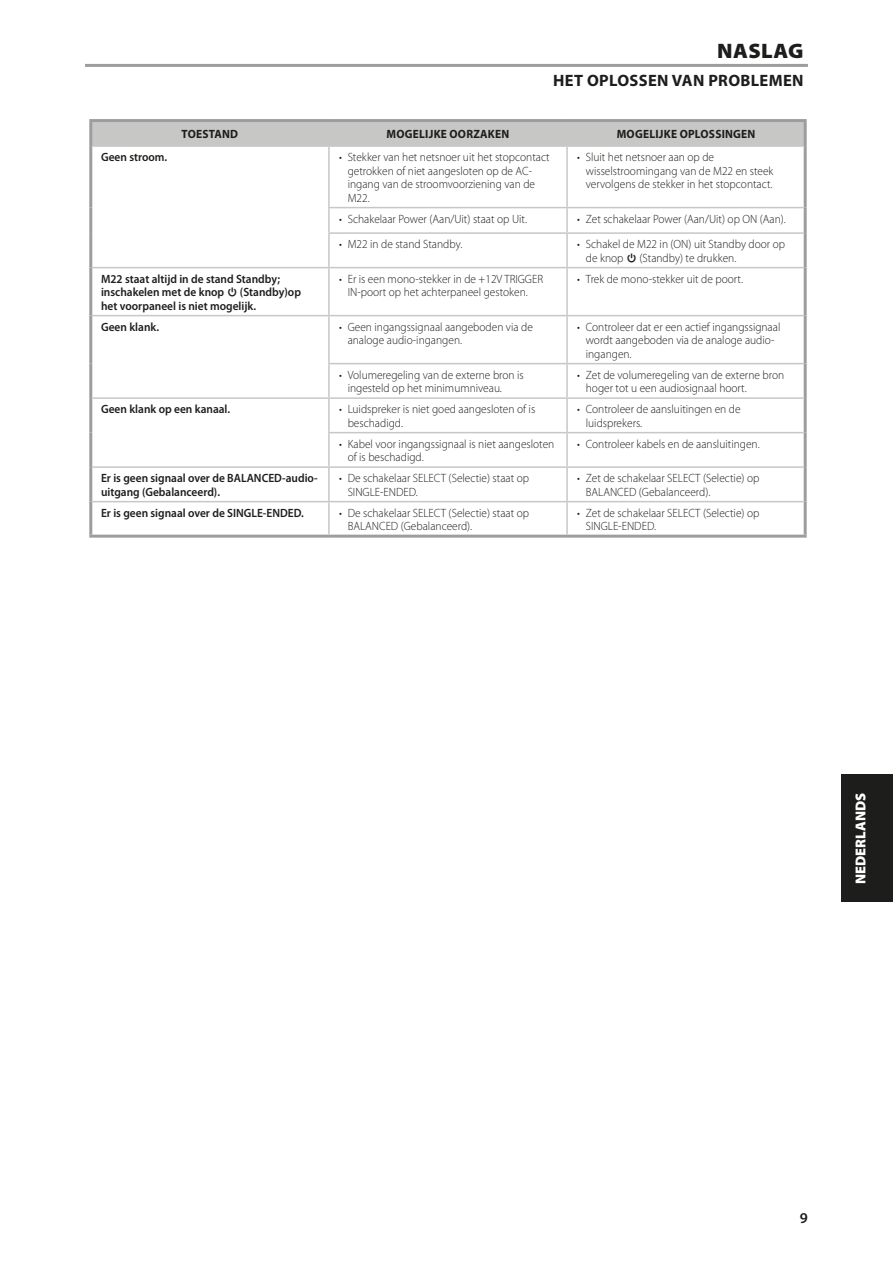
<style>
.page{position:relative;width:893px;height:1263px;background:#fff}
.page>*{position:absolute;margin:0;border:0;box-sizing:border-box;transform-origin:0 0}
.Body_copy_-_header{font:900 21px "Myriad Pro";letter-spacing:.02em;color:#1d1d1b;scale:1.05 1}
.Body_copy_-_header-2{font:700 16.5px "Myriad Pro";letter-spacing:.02em;color:#1d1d1b}
.t1{font:600 15px "Myriad Pro";color:#1d1d1b}
.t2{font:900 14.4px "Myriad Pro";color:#fff}
.t3{font:300 12px/13.5px "Myriad Pro";color:#1d1d1b;scale:.95 1}
.Troubleshooting_-_sy{font:600 12px/13.5px "Myriad Pro";color:#1d1d1b;scale:.95 1}
.Troubleshooting_-_he{font:700 12px "Myriad Pro";letter-spacing:.02em;color:#1d1d1b;scale:.95 1}
</style>
<div class="page">
<div style="left:92px;top:122px;width:712px;height:23px;background:#c7c7c6"></div>
<hr style="left:89px;top:119px;width:240px;height:3px;background:#9d9d9d">
<hr style="left:89px;top:122px;width:3px;height:24px;background:#9d9d9d">
<hr style="left:329px;top:119px;width:238px;height:3px;background:#9d9d9d">
<hr style="left:567px;top:119px;width:240px;height:3px;background:#9d9d9d">
<hr style="left:804px;top:122px;width:3px;height:24px;background:#9d9d9d">
<hr style="left:89px;top:146px;width:3px;height:62px;background:#9d9d9d">
<hr style="left:804px;top:146px;width:3px;height:62px;background:#9d9d9d">
<hr style="left:89px;top:208px;width:3px;height:25px;background:#9d9d9d">
<hr style="left:804px;top:208px;width:3px;height:25px;background:#9d9d9d">
<hr style="left:89px;top:233px;width:3px;height:35px;background:#9d9d9d">
<hr style="left:804px;top:233px;width:3px;height:35px;background:#9d9d9d">
<hr style="left:89px;top:268px;width:3px;height:48px;background:#9d9d9d">
<hr style="left:804px;top:268px;width:3px;height:48px;background:#9d9d9d">
<hr style="left:89px;top:316px;width:3px;height:48px;background:#9d9d9d">
<hr style="left:804px;top:316px;width:3px;height:48px;background:#9d9d9d">
<hr style="left:89px;top:364px;width:3px;height:34px;background:#9d9d9d">
<hr style="left:804px;top:364px;width:3px;height:34px;background:#9d9d9d">
<hr style="left:89px;top:398px;width:3px;height:35px;background:#9d9d9d">
<hr style="left:804px;top:398px;width:3px;height:35px;background:#9d9d9d">
<hr style="left:89px;top:433px;width:3px;height:34px;background:#9d9d9d">
<hr style="left:804px;top:433px;width:3px;height:34px;background:#9d9d9d">
<hr style="left:89px;top:467px;width:3px;height:35px;background:#9d9d9d">
<hr style="left:804px;top:467px;width:3px;height:35px;background:#9d9d9d">
<hr style="left:89px;top:502px;width:3px;height:33px;background:#9d9d9d">
<hr style="left:804px;top:502px;width:3px;height:33px;background:#9d9d9d">
<hr style="left:89px;top:535px;width:240px;height:3px;background:#9d9d9d">
<hr style="left:329px;top:535px;width:238px;height:3px;background:#9d9d9d">
<hr style="left:567px;top:535px;width:240px;height:3px;background:#9d9d9d">
<hr style="left:328px;top:122px;width:2px;height:23px;background:#c7c7c6">
<hr style="left:566px;top:122px;width:2px;height:23px;background:#c7c7c6">
<hr style="left:92px;top:145px;width:237px;height:2px;background:#c7c7c6">
<hr style="left:329px;top:145px;width:238px;height:2px;background:#c7c7c6">
<hr style="left:328px;top:147px;width:2px;height:60px;background:#c7c7c6">
<hr style="left:567px;top:145px;width:237px;height:2px;background:#c7c7c6">
<hr style="left:328px;top:207px;width:239px;height:1px;background:#c7c7c6">
<hr style="left:328px;top:208px;width:2px;height:24px;background:#c7c7c6">
<hr style="left:567px;top:207px;width:237px;height:1px;background:#c7c7c6">
<hr style="left:566px;top:147px;width:2px;height:60px;background:#c7c7c6">
<hr style="left:566px;top:208px;width:2px;height:24px;background:#c7c7c6">
<hr style="left:328px;top:232px;width:239px;height:2px;background:#c7c7c6">
<hr style="left:328px;top:234px;width:2px;height:33px;background:#c7c7c6">
<hr style="left:567px;top:232px;width:237px;height:2px;background:#c7c7c6">
<hr style="left:566px;top:234px;width:2px;height:33px;background:#c7c7c6">
<hr style="left:92px;top:267px;width:237px;height:1px;background:#c7c7c6">
<hr style="left:329px;top:267px;width:238px;height:1px;background:#c7c7c6">
<hr style="left:328px;top:268px;width:2px;height:47px;background:#c7c7c6">
<hr style="left:567px;top:267px;width:237px;height:1px;background:#c7c7c6">
<hr style="left:566px;top:268px;width:2px;height:47px;background:#c7c7c6">
<hr style="left:92px;top:315px;width:237px;height:1px;background:#c7c7c6">
<hr style="left:329px;top:315px;width:238px;height:1px;background:#c7c7c6">
<hr style="left:328px;top:316px;width:2px;height:47px;background:#c7c7c6">
<hr style="left:567px;top:315px;width:237px;height:1px;background:#c7c7c6">
<hr style="left:566px;top:316px;width:2px;height:47px;background:#c7c7c6">
<hr style="left:328px;top:363px;width:239px;height:1px;background:#c7c7c6">
<hr style="left:328px;top:364px;width:2px;height:33px;background:#c7c7c6">
<hr style="left:567px;top:363px;width:237px;height:1px;background:#c7c7c6">
<hr style="left:566px;top:364px;width:2px;height:33px;background:#c7c7c6">
<hr style="left:92px;top:397px;width:237px;height:2px;background:#c7c7c6">
<hr style="left:329px;top:397px;width:238px;height:2px;background:#c7c7c6">
<hr style="left:328px;top:399px;width:2px;height:33px;background:#c7c7c6">
<hr style="left:567px;top:397px;width:237px;height:2px;background:#c7c7c6">
<hr style="left:566px;top:399px;width:2px;height:33px;background:#c7c7c6">
<hr style="left:328px;top:432px;width:239px;height:1px;background:#c7c7c6">
<hr style="left:328px;top:433px;width:2px;height:33px;background:#c7c7c6">
<hr style="left:567px;top:432px;width:237px;height:1px;background:#c7c7c6">
<hr style="left:566px;top:433px;width:2px;height:33px;background:#c7c7c6">
<hr style="left:92px;top:466px;width:237px;height:2px;background:#c7c7c6">
<hr style="left:329px;top:466px;width:238px;height:2px;background:#c7c7c6">
<hr style="left:328px;top:468px;width:2px;height:33px;background:#c7c7c6">
<hr style="left:567px;top:466px;width:237px;height:2px;background:#c7c7c6">
<hr style="left:92px;top:501px;width:237px;height:1px;background:#c7c7c6">
<hr style="left:329px;top:501px;width:238px;height:1px;background:#c7c7c6">
<hr style="left:328px;top:502px;width:2px;height:33px;background:#c7c7c6">
<hr style="left:567px;top:501px;width:237px;height:1px;background:#c7c7c6">
<hr style="left:566px;top:468px;width:2px;height:33px;background:#c7c7c6">
<hr style="left:566px;top:502px;width:2px;height:33px;background:#c7c7c6">
<hr style="left:85px;top:64px;width:723px;height:3px;background:#9d9d9d">
<div style="left:842px;top:774px;width:51px;height:128px;background:#1d1d1b"></div>
<p class="Body_copy_-_header" style="left:717px;top:37px;width:84px">NASLAG</p>
<p class="Body_copy_-_header-2" style="left:553px;top:70px;width:252px">HET OPLOSSEN VAN PROBLEMEN</p>
<p class="Troubleshooting_-_he" style="left:182px;top:126px;width:61px">TOESTAND</p>
<p class="Troubleshooting_-_he" style="left:387px;top:126px;width:131px">MOGELIJKE OORZAKEN</p>
<p class="Troubleshooting_-_he" style="left:617px;top:126px;width:147px">MOGELIJKE OPLOSSINGEN</p>
<p class="Troubleshooting_-_sy" style="left:101px;top:150px;width:71px">Geen stroom.</p>
<p class="t3" style="left:348px;top:150px;width:214px;text-indent:-9px">• Stekker van het netsnoer uit het stopcontact getrokken of niet aangesloten op de AC&shy;ingang van de stroomvoorziening van de<br>M22.</p>
<p class="t3" style="left:586px;top:150px;width:199px;text-indent:-9px">• Sluit het netsnoer aan op de wisselstroomingang van de M22 en steek vervolgens de stekker in het stopcontact.</p>
<p class="t3" style="left:339px;top:212px;width:199px">• Schakelaar Power (Aan/Uit) staat op Uit.</p>
<p class="t3" style="left:577px;top:212px;width:221px">• Zet schakelaar Power (Aan/Uit) op ON (Aan).</p>
<p class="t3" style="left:339px;top:237px;width:131px">• M22 in de stand Standby.</p>
<p class="t3" style="left:586px;top:237px;width:211px;text-indent:-9px">• Schakel de M22 in (ON) uit Standby door op de knop □ (Standby) te drukken.</p>
<p class="Troubleshooting_-_sy" style="left:101px;top:271px;width:212px">M22 staat altijd in de stand Standby; inschakelen met de knop □ (Standby)op het voorpaneel is niet mogelijk.</p>
<p class="t3" style="left:339px;top:272px;width:216px;text-align:center">• Er is een mono-stekker in de +12V TRIGGER<br>IN-poort op het achterpaneel gestoken.</p>
<p class="t3" style="left:577px;top:272px;width:176px">• Trek de mono-stekker uit de poort.</p>
<p class="Troubleshooting_-_sy" style="left:101px;top:319px;width:63px">Geen klank.</p>
<p class="t3" style="left:348px;top:320px;width:196px;text-indent:-9px">• Geen ingangssignaal aangeboden via de analoge audio-ingangen.</p>
<p class="t3" style="left:586px;top:320px;width:206px;text-indent:-9px">• Controleer dat er een actief ingangssignaal wordt aangeboden via de analoge audio&shy;ingangen.</p>
<p class="t3" style="left:348px;top:368px;width:187px;text-indent:-9px">• Volumeregeling van de externe bron is ingesteld op het minimumniveau.</p>
<p class="t3" style="left:586px;top:368px;width:210px;text-indent:-9px">• Zet de volumeregeling van de externe bron hoger tot u een audiosignaal hoort.</p>
<p class="Troubleshooting_-_sy" style="left:101px;top:402px;width:137px">Geen klank op een kanaal.</p>
<p class="t3" style="left:348px;top:402px;width:199px;text-indent:-9px">• Luidspreker is niet goed aangesloten of is beschadigd.</p>
<p class="t3" style="left:586px;top:402px;width:164px;text-indent:-9px">• Controleer de aansluitingen en de luidsprekers.</p>
<p class="t3" style="left:348px;top:437px;width:219px;text-indent:-9px">• Kabel voor ingangssignaal is niet aangesloten of is beschadigd.</p>
<p class="t3" style="left:577px;top:437px;width:193px">• Controleer kabels en de aansluitingen.</p>
<p class="Troubleshooting_-_sy" style="left:101px;top:471px;width:230px">Er is geen signaal over de BALANCED-audio&shy;uitgang (Gebalanceerd).</p>
<p class="t3" style="left:348px;top:471px;width:193px;text-indent:-9px">• De schakelaar SELECT (Selectie) staat op<br>SINGLE-ENDED.</p>
<p class="t3" style="left:586px;top:471px;width:184px;text-indent:-9px">• Zet de schakelaar SELECT (Selectie) op<br>BALANCED (Gebalanceerd).</p>
<p class="Troubleshooting_-_sy" style="left:101px;top:505px;width:215px">Er is geen signaal over de SINGLE-ENDED.</p>
<p class="t3" style="left:348px;top:506px;width:193px;text-indent:-9px">• De schakelaar SELECT (Selectie) staat op<br>BALANCED (Gebalanceerd).</p>
<p class="t3" style="left:586px;top:506px;width:184px;text-indent:-9px">• Zet de schakelaar SELECT (Selectie) op<br>SINGLE-ENDED.</p>
<p class="t2" style="left:851px;top:884px;width:93px;rotate:-90deg">NEDERLANDS</p>
<p class="t1" style="left:800px;top:1208px;width:10px">9</p>
</div>
